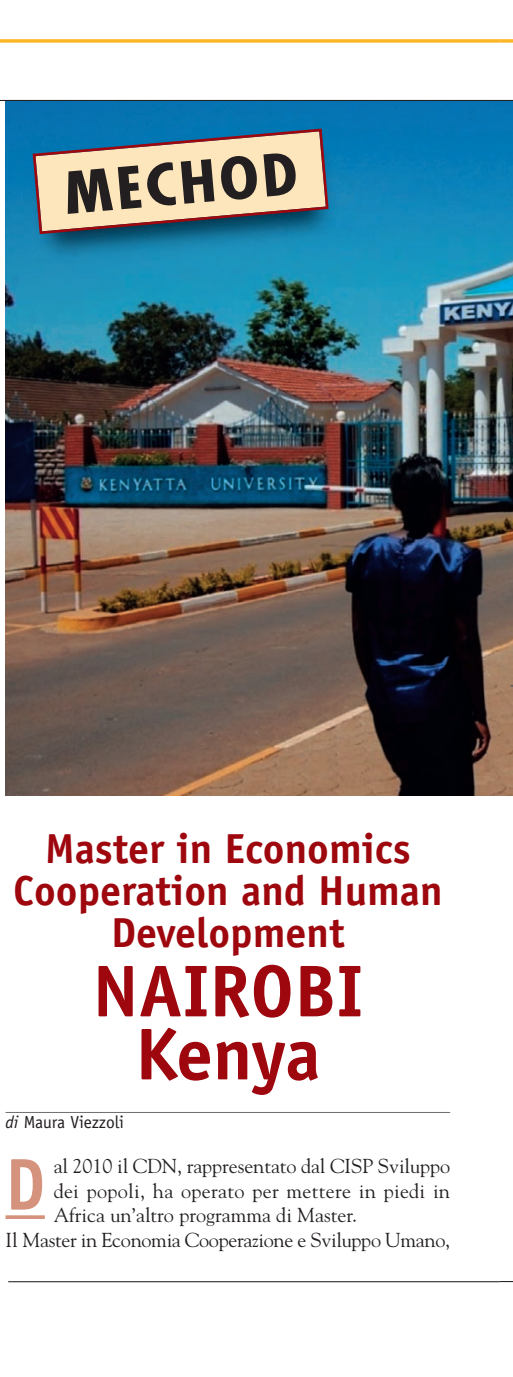
<style>
.page{position:relative;width:513px;height:1377px;background:#fff}
.page>*{position:absolute;margin:0;border:0;box-sizing:border-box;transform-origin:0 0}
.t1{font:700 73.5px/63px "Officina Sans";color:#9d070d;text-align:center}
.t2{font:700 73.5px "Officina Sans";color:#d5927c;scale:.9 1}
.t3{font:700 condensed 56px "Futura";color:#231f20;scale:1.2 1}
.t4{font:700 42px/42px "Officina Sans";color:#9d070d;text-align:center}
.t5{font:20.12px "Goudy";letter-spacing:-.005em;color:#231f20}
.t6{font:20.12px "Goudy";letter-spacing:.015em;color:#231f20}
.t7{font:17.5px "Officina Sans";color:#231f20}
.s1{font-style:italic}
</style>
<div class="page">
<img style="left:6px;top:101px;width:506px;height:694px">
<hr style="left:8px;top:1281px;width:491px;height:1px;background:#231f20">
<svg style="left:500px;top:39px;width:12px;height:4px"></svg>
<svg style="left:499px;top:100px;width:13px;height:1px"></svg>
<svg style="left:0;top:39px;width:500px;height:4px;background:#fcbf43"></svg>
<hr style="left:0;top:100px;width:499px;height:1px;background:#231f20">
<img style="left:26px;top:125px;width:314px;height:142px">
<svg style="left:31px;top:127px;width:299px;height:108px;background:#b3b6a8"></svg>
<hr style="left:6px;top:1215px;width:39px;height:3px;background:#d5927c">
<hr style="left:6px;top:1112px;width:444px;height:1px;background:#6c6d70">
<hr style="left:512px;top:661px;width:1px;height:49px;background:#000">
<svg style="left:510px;top:676px;width:3px;height:19px"></svg>
<h2 class="t3" style="left:62px;top:169px;width:196px;rotate:-5deg">MECHOD</h2>
<h3 class="t4" style="left:13px;top:830px;width:431px">Master in Economics<br>Cooperation and Human<br>Development</h3>
<h1 class="t1" style="left:92px;top:965px;width:272px">NAIROBI<br>Kenya</h1>
<p class="t7" style="left:6px;top:1115px;width:120px"><span class="s1">di</span> Maura Viezzoli</p>
<p class="t5" style="left:54px;top:1154px;width:398px">al 2010 il CDN, rappresentato dal CISP Sviluppo</p>
<p class="t6" style="left:54px;top:1178px;width:398px">dei popoli, ha operato per mettere in piedi in</p>
<p class="t5" style="left:54px;top:1203px;width:305px">Africa un’altro programma di Master.</p>
<p class="t5" style="left:6px;top:1227px;width:446px">Il Master in Economia Cooperazione e Sviluppo Umano,</p>
<h1 class="t2" style="left:6px;top:1156px;width:45px">D</h1>
</div>
